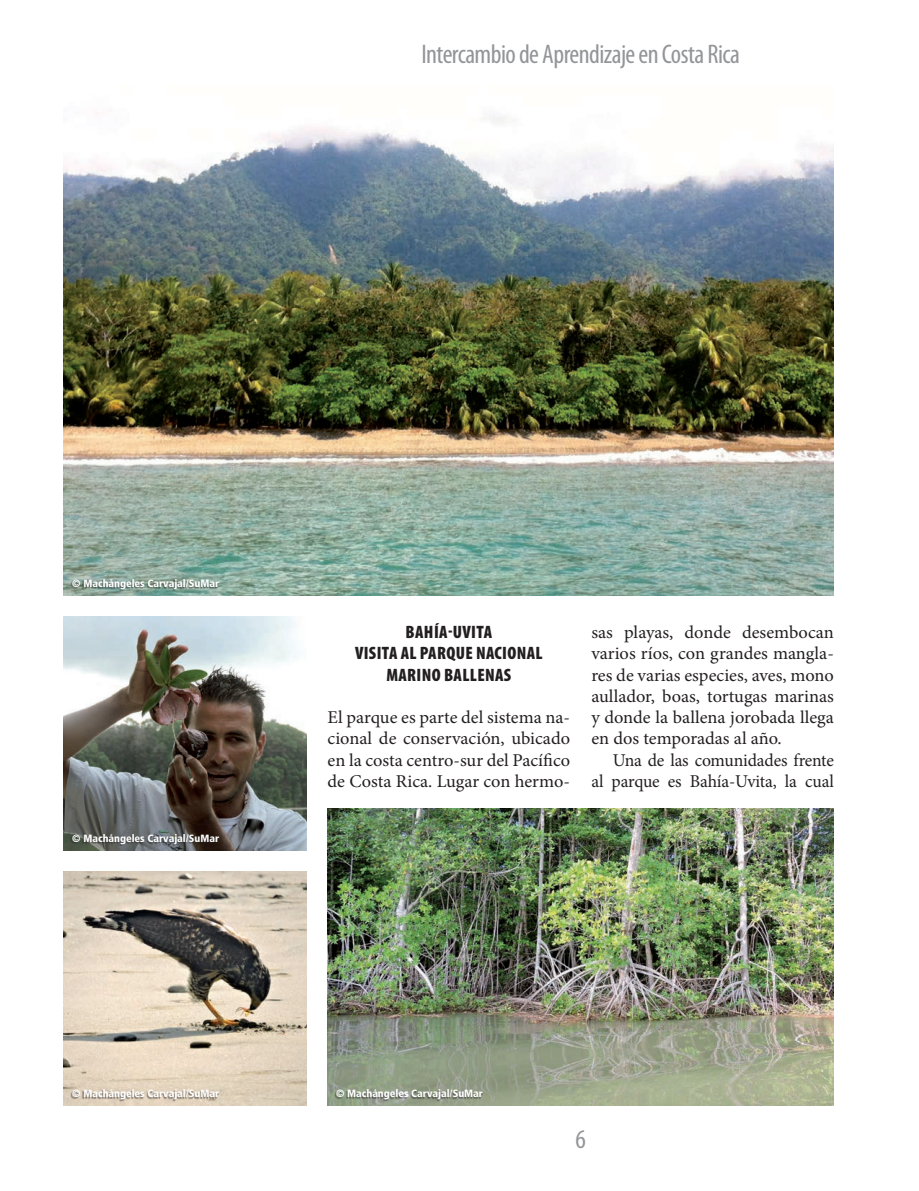
<style>
.page{position:relative;width:919px;height:1191px;background:#fff}
.page>*{position:absolute;margin:0;border:0;box-sizing:border-box;transform-origin:0 0}
.t1{font:condensed 27px "Myriad Pro";letter-spacing:-.02em;color:#939598}
.t2{font:18px/21.3px "Minion Pro";letter-spacing:-.005em;color:#231f20;text-align:justify}
.t3{font:900 condensed 18px/21.3px "Myriad Pro";letter-spacing:.02em;color:#231f20;text-align:center}
.t4{font:900 condensed 10.5px "Frutiger LT Std";color:#fff}
</style>
<div class="page">
<img style="left:64px;top:115px;width:769px;height:480px">
<img style="left:64px;top:617px;width:242px;height:233px">
<img style="left:327px;top:808px;width:506px;height:298px">
<img style="left:64px;top:872px;width:242px;height:234px">
<div style="left:334px;top:1090px;width:148px;height:11px;background:#231f20;opacity:.5"></div>
<div style="left:71px;top:1090px;width:148px;height:11px;background:#231f20;opacity:.5"></div>
<div style="left:71px;top:834px;width:148px;height:12px;background:#231f20;opacity:.5"></div>
<div style="left:71px;top:579px;width:148px;height:12px;background:#231f20;opacity:.5"></div>
<h1 class="t1" style="left:421px;top:40px;width:320px">Intercambio de Aprendizaje en Costa Rica</h1>
<p class="t4" style="left:72px;top:577px;width:148px">© Machángeles Carvajal/SuMar</p>
<p class="t4" style="left:72px;top:832px;width:148px">© Machángeles Carvajal/SuMar</p>
<p class="t3" style="left:355px;top:621px;width:189px">BAHÍA-UVITA<br>VISITA AL PARQUE NACIONAL<br>MARINO BALLENAS</p>
<p class="t2" style="left:327px;top:707px;width:244px">El parque es parte del sistema na&shy;cional de conservación, ubicado en la costa centro-sur del Pacífico de Costa Rica. Lugar con hermo-</p>
<p class="t2" style="left:591px;top:621px;width:244px">sas playas, donde desembocan varios ríos, con grandes mangla&shy;res de varias especies, aves, mono aullador, boas, tortugas marinas y donde la ballena jorobada llega en dos temporadas al año.</p>
<p class="t2" style="left:591px;top:749px;width:244px;text-align:right">Una de las comunidades frente<br>al parque es Bahía-Uvita, la cual</p>
<p class="t4" style="left:72px;top:1087px;width:148px">© Machángeles Carvajal/SuMar</p>
<p class="t4" style="left:336px;top:1087px;width:148px">© Machángeles Carvajal/SuMar</p>
<h1 class="t1" style="left:575px;top:1124px;width:12px">6</h1>
</div>
